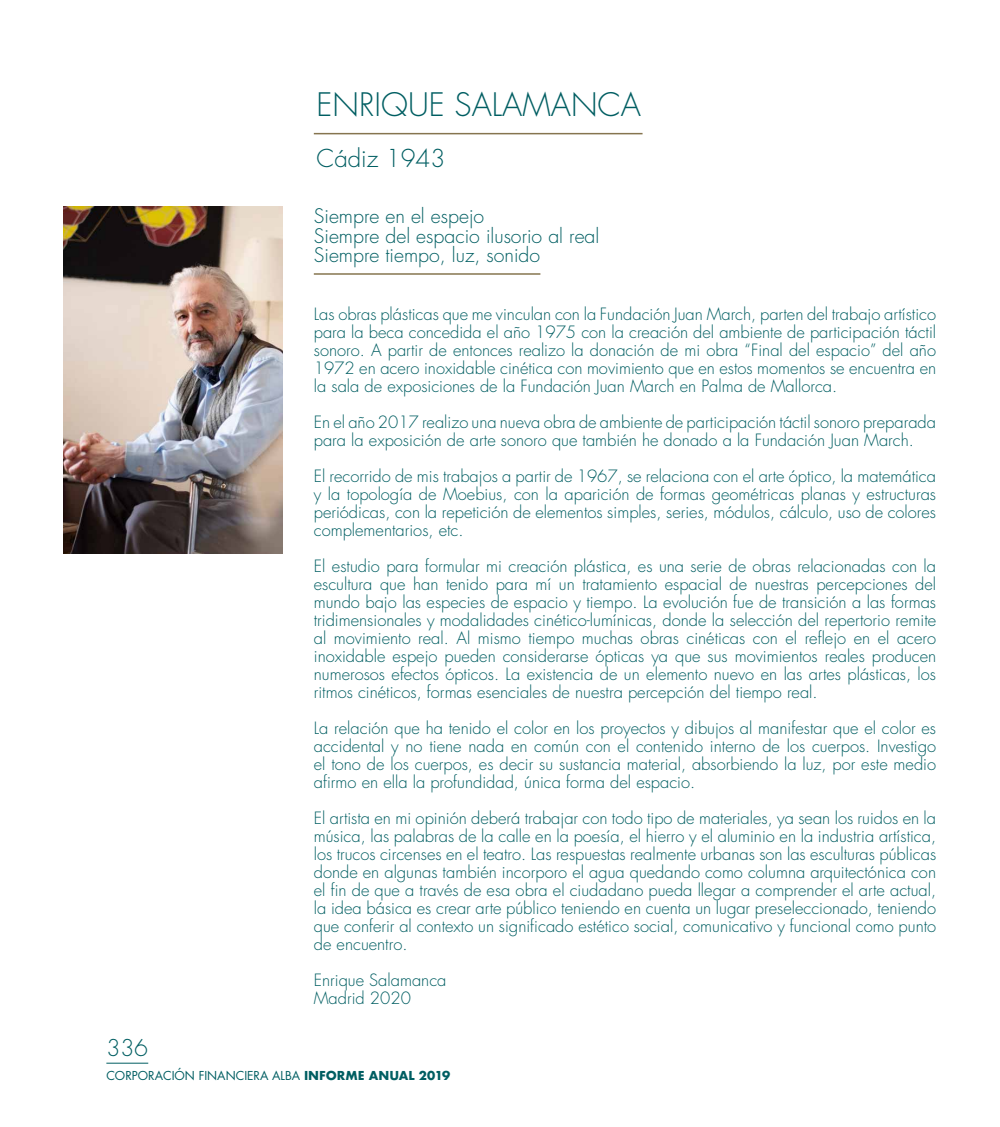
<style>
.page{position:relative;width:1000px;height:1127px;background:#fff}
.page>*{position:absolute;margin:0;border:0;box-sizing:border-box;transform-origin:0 0}
.t1{font:300 31.5px "Futura";color:#005e62}
.t2{font:300 24px "Futura";color:#005e62}
.t3{font:300 22.5px "Futura";color:#005e62}
.t4{font:300 19.5px/19.5px "Futura";color:#005e62}
.t5{font:300 16.5px/18px "Futura";color:#005e62;text-align:justify}
.t6{font:12px "Futura";color:#005e62}
.s1{font-weight:700}
</style>
<div class="page">
<hr style="left:314px;top:133px;width:328px;height:1px;background:#86754f">
<hr style="left:314px;top:273px;width:226px;height:2px;background:#86754f">
<img style="left:64px;top:207px;width:218px;height:347px">
<hr style="left:106px;top:1063px;width:42px;height:1px;background:#005e62">
<h1 class="t1" style="left:316px;top:84px;width:326px">ENRIQUE SALAMANCA</h1>
<h2 class="t2" style="left:316px;top:142px;width:130px">Cádiz 1943</h2>
<p class="t4" style="left:314px;top:207px;width:287px">Siempre en el espejo<br>Siempre del espacio ilusorio al real<br>Siempre tiempo, luz, sonido</p>
<h3 class="t3" style="left:106px;top:1033px;width:43px">336</h3>
<p class="t5" style="left:314px;top:305px;width:623px">Las obras plásticas que me vinculan con la Fundación Juan March, parten del trabajo artístico para la beca concedida el año 1975 con la creación del ambiente de participación táctil sonoro. A partir de entonces realizo la donación de mi obra “Final del espacio” del año 1972 en acero inoxidable cinética con movimiento que en estos momentos se encuentra en la sala de exposiciones de la Fundación Juan March en Palma de Mallorca.</p>
<p class="t5" style="left:314px;top:413px;width:623px">En el año 2017 realizo una nueva obra de ambiente de participación táctil sonoro preparada para la exposición de arte sonoro que también he donado a la Fundación Juan March.</p>
<p class="t5" style="left:314px;top:467px;width:623px">El recorrido de mis trabajos a partir de 1967, se relaciona con el arte óptico, la matemática y la topología de Moebius, con la aparición de formas geométricas planas y estructuras periódicas, con la repetición de elementos simples, series, módulos, cálculo, uso de colores complementarios, etc.</p>
<p class="t5" style="left:314px;top:557px;width:623px">El estudio para formular mi creación plástica, es una serie de obras relacionadas con la escultura que han tenido para mí un tratamiento espacial de nuestras percepciones del mundo bajo las especies de espacio y tiempo. La evolución fue de transición a las formas tridimensionales y modalidades cinético-lumínicas, donde la selección del repertorio remite al movimiento real. Al mismo tiempo muchas obras cinéticas con el reflejo en el acero inoxidable espejo pueden considerarse ópticas ya que sus movimientos reales producen numerosos efectos ópticos. La existencia de un elemento nuevo en las artes plásticas, los ritmos cinéticos, formas esenciales de nuestra percepción del tiempo real.</p>
<p class="t5" style="left:314px;top:719px;width:623px">La relación que ha tenido el color en los proyectos y dibujos al manifestar que el color es accidental y no tiene nada en común con el contenido interno de los cuerpos. Investigo el tono de los cuerpos, es decir su sustancia material, absorbiendo la luz, por este medio afirmo en ella la profundidad, única forma del espacio.</p>
<p class="t5" style="left:314px;top:809px;width:623px">El artista en mi opinión deberá trabajar con todo tipo de materiales, ya sean los ruidos en la música, las palabras de la calle en la poesía, el hierro y el aluminio en la industria artística, los trucos circenses en el teatro. Las respuestas realmente urbanas son las esculturas públicas donde en algunas también incorporo el agua quedando como columna arquitectónica con el fin de que a través de esa obra el ciudadano pueda llegar a comprender el arte actual, la idea básica es crear arte público teniendo en cuenta un lugar preseleccionado, teniendo que conferir al contexto un significado estético social, comunicativo y funcional como punto de encuentro.</p>
<p class="t5" style="left:314px;top:971px;width:134px">Enrique Salamanca<br>Madrid 2020</p>
<p class="t6" style="left:106px;top:1067px;width:345px">CORPORACIÓN FINANCIERA ALBA <span class="s1">INFORME ANUAL 2019</span></p>
</div>
